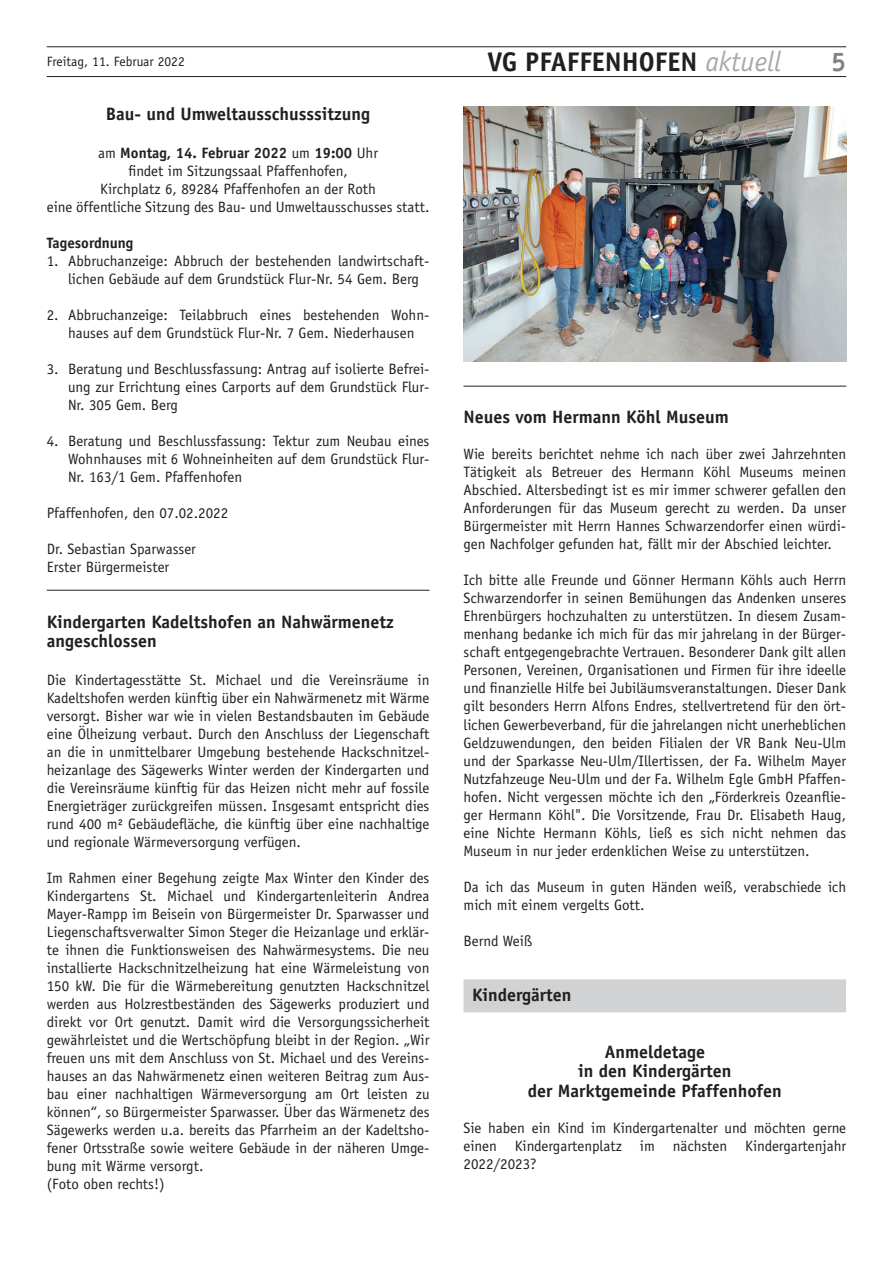
<style>
.page{position:relative;width:893px;height:1263px;background:#fff}
.page>*{position:absolute;margin:0;border:0;box-sizing:border-box;transform-origin:0 0}
.t1{font:700 27px "Officina Sans";color:#231f20}
.t2{font:700 27px "Officina Sans";color:#808285}
.t3{font:700 18px/19.5px "Officina Sans";color:#231f20}
.t4{font:15px/18px "Officina Sans";color:#231f20;text-align:justify}
.t5{font:700 15px "Officina Sans";color:#231f20}
.t6{font:13.5px "Officina Sans";color:#231f20}
.s1{font-weight:400;font-style:italic;font-size:28.35px;color:#a8a9ad}
.s2{font-weight:700}
</style>
<div class="page">
<hr style="left:47px;top:76px;width:799px;height:1px;background:#231f20">
<hr style="left:47px;top:47px;width:799px;height:1px;background:#231f20">
<hr style="left:47px;top:590px;width:382px;height:1px;background:#231f20">
<hr style="left:463px;top:386px;width:383px;height:1px;background:#231f20">
<img style="left:463px;top:106px;width:383px;height:256px">
<div style="left:463px;top:979px;width:383px;height:33px;background:#d1d2d4"></div>
<h1 class="t1" style="left:487px;top:45px;width:295px">VG PFAFFENHOFEN <span class="s1">aktuell</span></h1>
<p class="t6" style="left:47px;top:53px;width:140px">Freitag, 11. Februar 2022</p>
<h1 class="t2" style="left:831px;top:45px;width:17px">5</h1>
<p class="t3" style="left:106px;top:104px;width:266px">Bau- und Umweltausschusssitzung</p>
<p class="t4" style="left:47px;top:144px;width:384px;text-align:center">am <span class="s2">Montag, 14. Februar 2022</span> um <span class="s2">19:00</span> Uhr<br>findet im Sitzungssaal Pfaffenhofen,<br>Kirchplatz 6, 89284 Pfaffenhofen an der Roth<br>eine öffentliche Sitzung des Bau- und Umweltausschusses statt.</p>
<p class="t5" style="left:47px;top:234px;width:88px">Tagesordnung</p>
<p class="t4" style="left:68px;top:252px;width:363px;text-indent:-21px">1. Abbruchanzeige: Abbruch der bestehenden landwirtschaft&shy;lichen Gebäude auf dem Grundstück Flur-Nr. 54 Gem. Berg</p>
<p class="t4" style="left:47px;top:306px;width:384px;text-align:center">2. Abbruchanzeige: Teilabbruch eines bestehenden Wohn&shy;hauses auf dem Grundstück Flur-Nr. 7 Gem. Niederhausen</p>
<p class="t4" style="left:68px;top:360px;width:363px;text-indent:-21px">3. Beratung und Beschlussfassung: Antrag auf isolierte Befrei&shy;ung zur Errichtung eines Carports auf dem Grundstück Flur-Nr. 305 Gem. Berg</p>
<p class="t4" style="left:68px;top:432px;width:363px;text-indent:-21px">4. Beratung und Beschlussfassung: Tektur zum Neubau eines Wohnhauses mit 6 Wohneinheiten auf dem Grundstück Flur-Nr. 163/1 Gem. Pfaffenhofen</p>
<p class="t4" style="left:47px;top:504px;width:183px">Pfaffenhofen, den 07.02.2022</p>
<p class="t4" style="left:47px;top:540px;width:151px">Dr. Sebastian Sparwasser<br>Erster Bürgermeister</p>
<p class="t3" style="left:47px;top:611px;width:348px">Kindergarten Kadeltshofen an Nahwärmenetz angeschlossen</p>
<p class="t4" style="left:47px;top:670px;width:384px">Die Kindertagesstätte St. Michael und die Vereinsräume in Kadeltshofen werden künftig über ein Nahwärmenetz mit Wärme versorgt. Bisher war wie in vielen Bestandsbauten im Gebäude eine Ölheizung verbaut. Durch den Anschluss der Liegenschaft an die in unmittelbarer Umgebung bestehende Hackschnitzel&shy;heizanlage des Sägewerks Winter werden der Kindergarten und die Vereinsräume künftig für das Heizen nicht mehr auf fossile Energieträger zurückgreifen müssen. Insgesamt entspricht dies rund 400 m² Gebäudefläche, die künftig über eine nachhaltige und regionale Wärmeversorgung verfügen.</p>
<p class="t4" style="left:47px;top:868px;width:384px;text-align:left">Im Rahmen einer Begehung zeigte Max Winter den Kinder des Kindergartens St. Michael und Kindergartenleiterin Andrea Mayer-Rampp im Beisein von Bürgermeister Dr. Sparwasser und Liegenschaftsverwalter Simon Steger die Heizanlage und erklär&shy;te ihnen die Funktionsweisen des Nahwärmesystems. Die neu installierte Hackschnitzelheizung hat eine Wärmeleistung von 150 kW. Die für die Wärmebereitung genutzten Hackschnitzel werden aus Holzrestbeständen des Sägewerks produziert und direkt vor Ort genutzt. Damit wird die Versorgungssicherheit gewährleistet und die Wertschöpfung bleibt in der Region. „Wir freuen uns mit dem Anschluss von St. Michael und des Vereins&shy;hauses an das Nahwärmenetz einen weiteren Beitrag zum Aus&shy;bau einer nachhaltigen Wärmeversorgung am Ort leisten zu können“, so Bürgermeister Sparwasser. Über das Wärmenetz des Sägewerks werden u.a. bereits das Pfarrheim an der Kadeltsho&shy;fener Ortsstraße sowie weitere Gebäude in der näheren Umge&shy;bung mit Wärme versorgt.<br>(Foto oben rechts!)</p>
<p class="t3" style="left:463px;top:407px;width:267px">Neues vom Hermann Köhl Museum</p>
<p class="t4" style="left:463px;top:445px;width:384px">Wie bereits berichtet nehme ich nach über zwei Jahrzehnten Tätigkeit als Betreuer des Hermann Köhl Museums meinen Abschied. Altersbedingt ist es mir immer schwerer gefallen den Anforderungen für das Museum gerecht zu werden. Da unser Bürgermeister mit Herrn Hannes Schwarzendorfer einen würdi&shy;gen Nachfolger gefunden hat, fällt mir der Abschied leichter.</p>
<p class="t4" style="left:463px;top:571px;width:384px">Ich bitte alle Freunde und Gönner Hermann Köhls auch Herrn Schwarzendorfer in seinen Bemühungen das Andenken unseres Ehrenbürgers hochzuhalten zu unterstützen. In diesem Zusam&shy;menhang bedanke ich mich für das mir jahrelang in der Bürger&shy;schaft entgegengebrachte Vertrauen. Besonderer Dank gilt allen Personen, Vereinen, Organisationen und Firmen für ihre ideelle und finanzielle Hilfe bei Jubiläumsveranstaltungen. Dieser Dank gilt besonders Herrn Alfons Endres, stellvertretend für den ört&shy;lichen Gewerbeverband, für die jahrelangen nicht unerheblichen Geldzuwendungen, den beiden Filialen der VR Bank Neu-Ulm und der Sparkasse Neu-Ulm/Illertissen, der Fa. Wilhelm Mayer Nutzfahzeuge Neu-Ulm und der Fa. Wilhelm Egle GmbH Pfaffen&shy;hofen. Nicht vergessen möchte ich den „Förderkreis Ozeanflie&shy;ger Hermann Köhl". Die Vorsitzende, Frau Dr. Elisabeth Haug, eine Nichte Hermann Köhls, ließ es sich nicht nehmen das Museum in nur jeder erdenklichen Weise zu unterstützen.</p>
<p class="t4" style="left:463px;top:877px;width:384px">Da ich das Museum in guten Händen weiß, verabschiede ich mich mit einem vergelts Gott.</p>
<p class="t4" style="left:463px;top:931px;width:70px">Bernd Weiß</p>
<p class="t3" style="left:472px;top:985px;width:101px">Kindergärten</p>
<p class="t3" style="left:528px;top:1042px;width:256px;text-align:center">Anmeldetage<br>in den Kindergärten<br>der Marktgemeinde Pfaffenhofen</p>
<p class="t4" style="left:463px;top:1119px;width:384px">Sie haben ein Kind im Kindergartenalter und möchten gerne einen Kindergartenplatz im nächsten Kindergartenjahr 2022/2023?</p>
</div>
